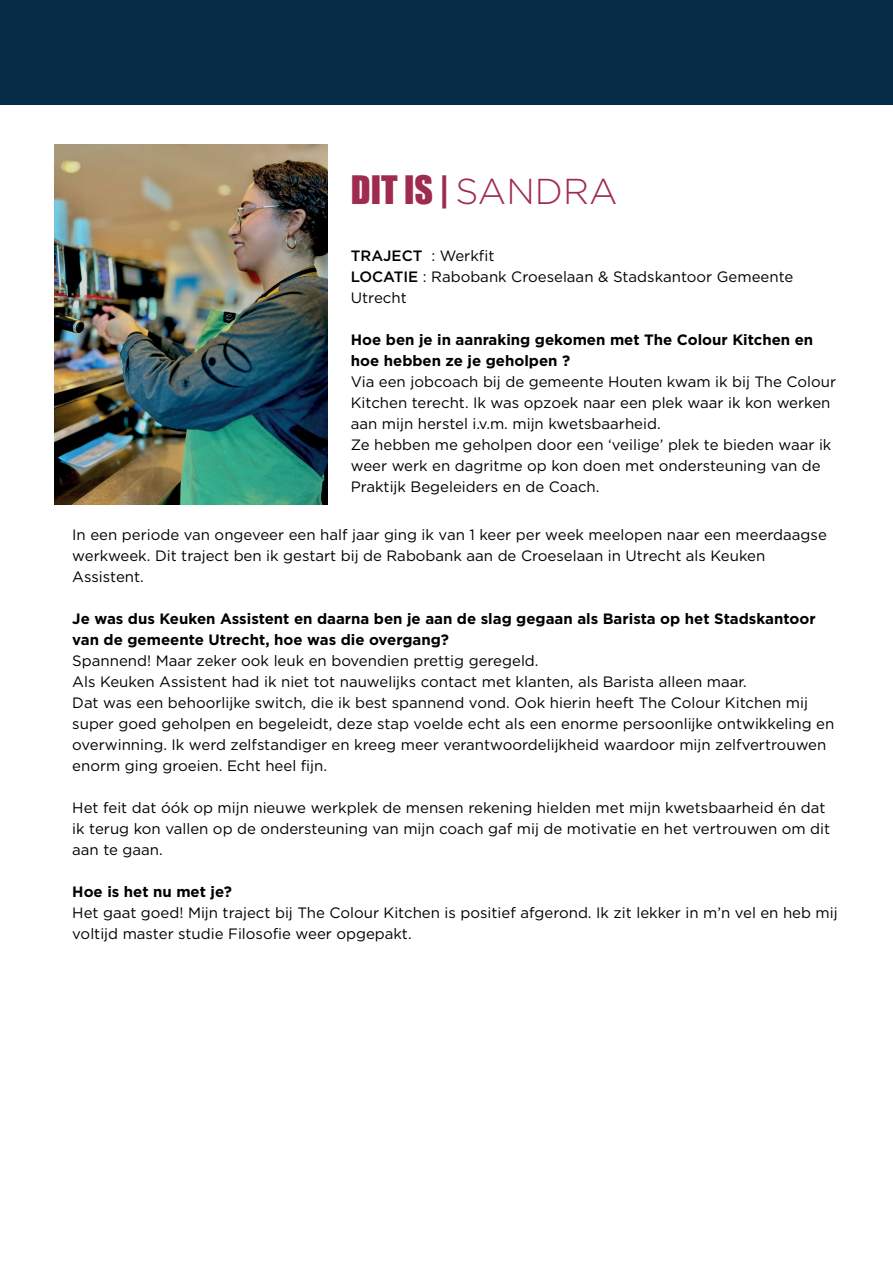
<style>
.page{position:relative;width:893px;height:1263px;background:#fff}
.page>*{position:absolute;margin:0;border:0;box-sizing:border-box;transform-origin:0 0}
.t1{font:36px "Impact";color:#9f2c4f}
.t2{font:15px/21px "Gotham";color:#000}
.t3{font:700 15px/21px "Gotham";color:#000}
.s1{font-family:"Gotham";font-weight:300}
.s2{font-weight:500}
</style>
<div class="page">
<img style="left:54px;top:145px;width:273px;height:360px">
<div style="left:0;top:0;width:893px;height:104px;background:#072c48"></div>
<h1 class="t1" style="left:351px;top:162px;width:268px">DIT IS | <span class="s1">SANDRA</span></h1>
<p class="t2" style="left:351px;top:245px;width:444px"><span class="s2">TRAJECT</span> : Werkfit<br><span class="s2">LOCATIE</span> : Rabobank Croeselaan &amp; Stadskantoor Gemeente<br>Utrecht</p>
<p class="t3" style="left:351px;top:329px;width:464px">Hoe ben je in aanraking gekomen met The Colour Kitchen en hoe hebben ze je geholpen ?</p>
<p class="t2" style="left:351px;top:371px;width:487px">Via een jobcoach bij de gemeente Houten kwam ik bij The Colour Kitchen terecht. Ik was opzoek naar een plek waar ik kon werken aan mijn herstel i.v.m. mijn kwetsbaarheid.<br>Ze hebben me geholpen door een ‘veilige’ plek te bieden waar ik weer werk en dagritme op kon doen met ondersteuning van de Praktijk Begeleiders en de Coach.</p>
<p class="t2" style="left:72px;top:523px;width:756px">In een periode van ongeveer een half jaar ging ik van 1 keer per week meelopen naar een meerdaagse werkweek. Dit traject ben ik gestart bij de Rabobank aan de Croeselaan in Utrecht als Keuken<br>Assistent.</p>
<p class="t3" style="left:72px;top:608px;width:745px">Je was dus Keuken Assistent en daarna ben je aan de slag gegaan als Barista op het Stadskantoor van de gemeente Utrecht, hoe was die overgang?</p>
<p class="t2" style="left:72px;top:649px;width:763px">Spannend! Maar zeker ook leuk en bovendien prettig geregeld.<br>Als Keuken Assistent had ik niet tot nauwelijks contact met klanten, als Barista alleen maar.<br>Dat was een behoorlijke switch, die ik best spannend vond. Ook hierin heeft The Colour Kitchen mij super goed geholpen en begeleidt, deze stap voelde echt als een enorme persoonlijke ontwikkeling en overwinning. Ik werd zelfstandiger en kreeg meer verantwoordelijkheid waardoor mijn zelfvertrouwen enorm ging groeien. Echt heel fijn.</p>
<p class="t2" style="left:72px;top:796px;width:759px">Het feit dat óók op mijn nieuwe werkplek de mensen rekening hielden met mijn kwetsbaarheid én dat ik terug kon vallen op de ondersteuning van mijn coach gaf mij de motivatie en het vertrouwen om dit aan te gaan.</p>
<p class="t3" style="left:72px;top:881px;width:161px">Hoe is het nu met je?</p>
<p class="t2" style="left:72px;top:901px;width:767px">Het gaat goed! Mijn traject bij The Colour Kitchen is positief afgerond. Ik zit lekker in m’n vel en heb mij voltijd master studie Filosofie weer opgepakt.</p>
</div>
